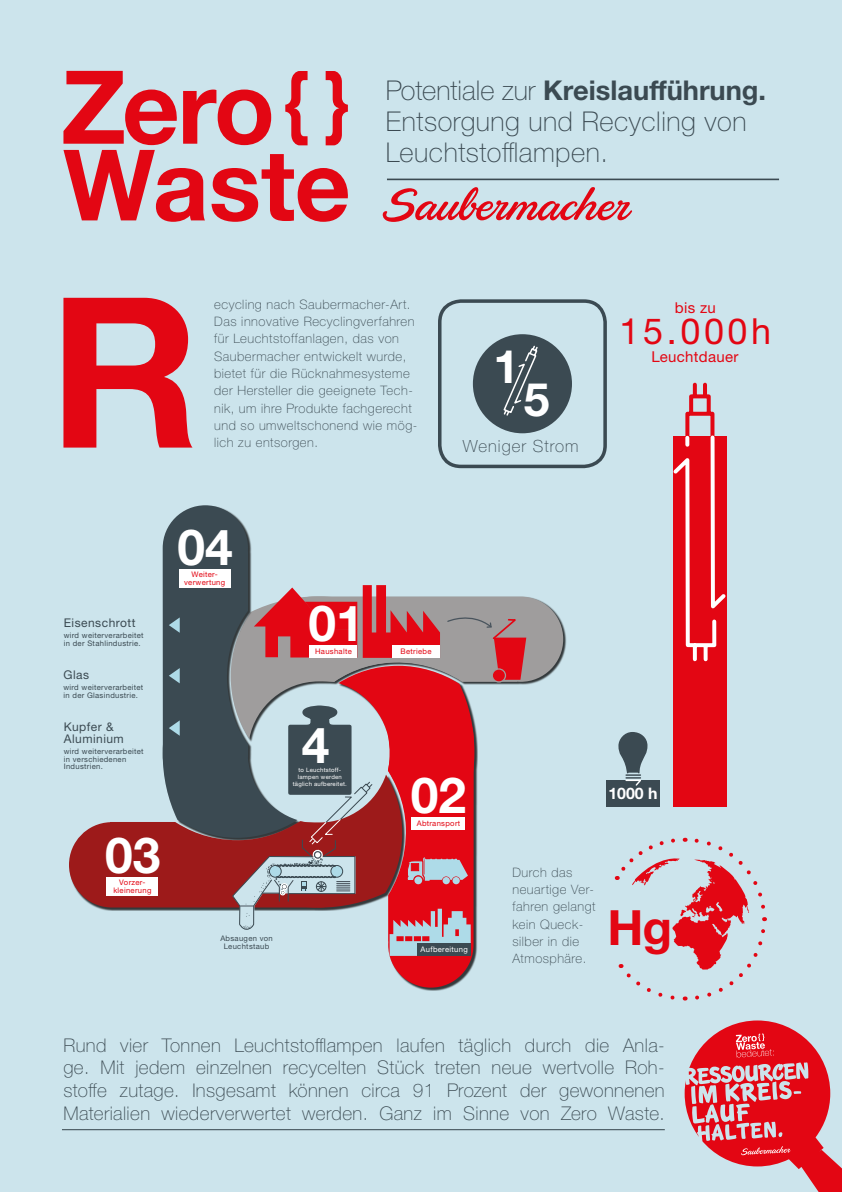
<style>
.page{position:relative;width:842px;height:1192px;background:#cce4ec}
.page>*{position:absolute;margin:0;border:0;box-sizing:border-box;transform-origin:0 0}
.t1{font:700 49.75px "Helvetica Neue LTW1 G";color:#fff}
.t2{font:700 48.65px "Helvetica Neue LTW1 G";color:#e30613}
.t3{font:700 46.3px "Helvetica Neue LTW1 G";color:#fff}
.t4{font:36px "Helvetica Neue LTW1 G";letter-spacing:.1em;color:#e30613}
.t5{font:100 27.25px/31.4px "Helvetica Neue LTW1 G";letter-spacing:.02em;color:#3b4a52}
.t6{font:100 18.9px/22.6px "Helvetica Neue LTW1 G";letter-spacing:.02em;color:#3b4a52;text-align:justify}
.t7{font:100 16.8px "Helvetica Neue LTW1 G";letter-spacing:.06em;color:#3b4a52}
.t8{font:700 15.9px "Helvetica Neue LTW1 G";color:#fff}
.t9{font:15px "Helvetica Neue LTW1 G";letter-spacing:.02em;color:#e30613}
.t10{font:100 13px/17.4px "Helvetica Neue LTW1 G";letter-spacing:.04em;color:#3b4a52}
.t11{font:12px/12px "Helvetica Neue LTW1 G";letter-spacing:.04em;color:#3b4a52}
.t12{font:7.65px/7.7px "Helvetica Neue LTW1 G";letter-spacing:.04em;color:#3b4a52}
.t13{font:7.65px/7.7px "Helvetica Neue LTW1 G";letter-spacing:.04em;color:#e30613;text-align:center}
.t14{font:7.65px "Helvetica Neue LTW1 G";letter-spacing:.04em;color:#fff}
.t15{font:6px/7px "Helvetica Neue LTW1 G";letter-spacing:.04em;color:#fff;text-align:center}
.s1{font-weight:700}
</style>
<div class="page">
<svg style="left:63px;top:71px;width:285px;height:151px"></svg>
<hr style="left:387px;top:179px;width:392px;height:1px;background:#3b4a52">
<svg style="left:383px;top:187px;width:249px;height:35px"></svg>
<hr style="left:62px;top:1129px;width:603px;height:1px;background:#3b4a52">
<svg style="left:684px;top:1020px;width:158px;height:172px"></svg>
<div style="left:438px;top:299px;width:169px;height:169px;border:4px solid #3b4a52;border-radius:21px"></div>
<div style="left:473px;top:334px;width:99px;height:99px;background:#3b4a52;border-radius:50%"></div>
<svg style="left:503px;top:345px;width:35px;height:71px"></svg>
<div style="left:673px;top:436px;width:54px;height:371px;background:#e30613"></div>
<div style="left:606px;top:780px;width:54px;height:27px;background:#3b4a52"></div>
<svg style="left:618px;top:732px;width:30px;height:54px"></svg>
<svg style="left:63px;top:298px;width:129px;height:150px"></svg>
<svg style="left:673px;top:382px;width:53px;height:280px"></svg>
<svg style="left:69px;top:505px;width:494px;height:483px"></svg>
<svg style="left:614px;top:837px;width:153px;height:164px"></svg>
<h3 class="t5" style="left:386px;top:74px;width:382px">Potentiale zur <span class="s1">Kreislaufführung.<br></span>Entsorgung und Recycling von<br>Leuchtstofflampen.</h3>
<p class="t10" style="left:214px;top:295px;width:205px">ecycling nach Saubermacher-Art.<br>Das innovative Recyclingverfahren für Leuchtstoffanlagen, das von<br>Saubermacher entwickelt wurde, bietet für die Rücknahmesysteme der Hersteller die geeignete Tech&shy;nik, um ihre Produkte fachgerecht und so umweltschonend wie mög&shy;lich zu entsorgen.</p>
<h3 class="t3" style="left:493px;top:338px;width:27px">1</h3>
<h3 class="t3" style="left:524px;top:371px;width:27px">5</h3>
<p class="t7" style="left:463px;top:436px;width:117px">Weniger Strom</p>
<p class="t9" style="left:675px;top:298px;width:42px">bis zu</p>
<p class="t9" style="left:651px;top:347px;width:88px">Leuchtdauer</p>
<h3 class="t4" style="left:619px;top:309px;width:153px">15.000h</h3>
<p class="t11" style="left:64px;top:617px;width:73px">Eisenschrott</p>
<p class="t12" style="left:64px;top:632px;width:81px">wird weiterverarbeitet in der Stahlindustrie.</p>
<p class="t11" style="left:63px;top:669px;width:27px">Glas</p>
<p class="t12" style="left:63px;top:683px;width:81px">wird weiterverarbeitet in der Glasindustrie.</p>
<p class="t11" style="left:64px;top:721px;width:62px">Kupfer &amp;<br>Aluminium</p>
<p class="t12" style="left:64px;top:747px;width:81px">wird weiterverarbeitet in verschiedenen<br>Industrien.</p>
<h1 class="t1" style="left:177px;top:517px;width:57px">04</h1>
<p class="t13" style="left:184px;top:570px;width:43px">Weiter&shy;verwertung</p>
<h1 class="t1" style="left:105px;top:825px;width:57px">03</h1>
<p class="t13" style="left:113px;top:879px;width:40px">Vorzer&shy;kleinerung</p>
<p class="t12" style="left:220px;top:934px;width:54px;text-align:center">Absaugen von<br>Leuchtstaub</p>
<h1 class="t1" style="left:308px;top:592px;width:57px">01</h1>
<p class="t13" style="left:315px;top:647px;width:38px">Haushalte</p>
<p class="t13" style="left:401px;top:648px;width:32px">Betriebe</p>
<h1 class="t1" style="left:302px;top:715px;width:29px">4</h1>
<p class="t15" style="left:293px;top:773px;width:56px">lampen werden täglich aufbereitet.</p>
<p class="t15" style="left:299px;top:766px;width:44px">to Leuchtstoff-</p>
<h1 class="t1" style="left:411px;top:764px;width:57px">02</h1>
<p class="t13" style="left:417px;top:819px;width:45px">Abtransport</p>
<p class="t14" style="left:421px;top:945px;width:49px">Aufbereitung</p>
<p class="t8" style="left:608px;top:783px;width:51px">1000 h</p>
<p class="t10" style="left:512px;top:864px;width:85px">Durch das neuartige Ver&shy;fahren gelangt kein Queck&shy;silber in die<br>Atmosphäre.</p>
<h2 class="t2" style="left:607px;top:898px;width:66px">Hg</h2>
<p class="t6" style="left:63px;top:1034px;width:603px">Rund vier Tonnen Leuchtstofflampen laufen täglich durch die Anla&shy;ge. Mit jedem einzelnen recycelten Stück treten neue wertvolle Roh&shy;stoffe zutage. Insgesamt können circa 91 Prozent der gewonnenen Materialien wiederverwertet werden. Ganz im Sinne von Zero Waste.</p>
</div>
